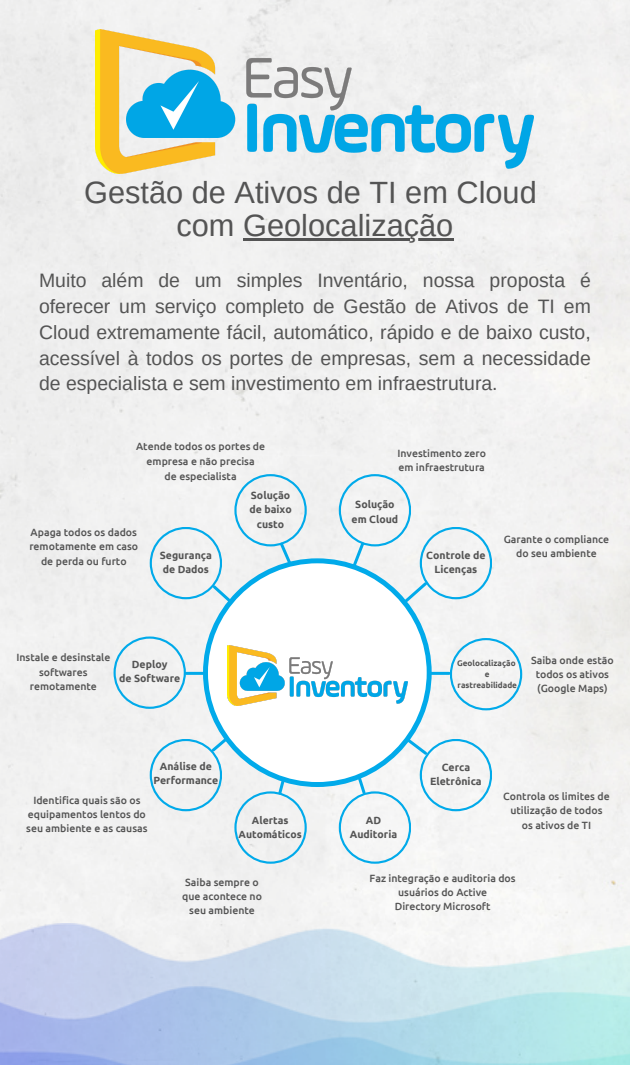
<style>
.page{position:relative;width:630px;height:1065px;background:#fff}
.page>*{position:absolute;margin:0;border:0;box-sizing:border-box;transform-origin:0 0}
.t1{font:30.8px "Arimo";color:#545454}
.t2{font:19.6px/26px "Arimo";color:#545454;text-align:justify}
.t3{font:500 10.4px/14.8px "Ubuntu";color:#545454;text-align:center}
.t4{font:700 10.4px "Ubuntu";color:#545454}
.t5{font:700 8px "Ubuntu";color:#545454}
</style>
<div class="page">
<div style="left:0;top:0;width:630px;height:924px;background:#f1f1f1"></div>
<hr style="left:421px;top:672px;width:28px;height:3px;background:#01aaea">
<hr style="left:186px;top:672px;width:28px;height:3px;background:#01aaea">
<svg style="left:203px;top:558px;width:229px;height:229px"></svg>
<div style="left:208px;top:563px;width:219px;height:219px;background:#fff;border-radius:50%"></div>
<svg style="left:150px;top:474px;width:157px;height:136px"></svg>
<svg style="left:450px;top:638px;width:72px;height:72px"></svg>
<svg style="left:114px;top:637px;width:72px;height:72px"></svg>
<svg style="left:339px;top:732px;width:153px;height:132px"></svg>
<svg style="left:150px;top:735px;width:157px;height:129px"></svg>
<svg style="left:339px;top:474px;width:153px;height:132px"></svg>
<img style="left:96px;top:29px;width:438px;height:144px">
<hr style="left:243px;top:239px;width:210px;height:2px;background:#545454">
<img style="left:227px;top:646px;width:180px;height:60px">
<p class="t1" style="left:84px;top:175px;width:454px">Gestão de Ativos de TI em Cloud</p>
<p class="t1" style="left:177px;top:208px;width:278px">com Geolocalização</p>
<p class="t2" style="left:39px;top:267px;width:553px">Muito além de um simples Inventário, nossa proposta é oferecer um serviço completo de Gestão de Ativos de TI em Cloud extremamente fácil, automático, rápido e de baixo custo, acessível à todos os portes de empresas, sem a necessidade de especialista e sem investimento em infraestrutura.</p>
<p class="t3" style="left:136px;top:439px;width:131px">Atende todos os portes de</p>
<p class="t3" style="left:147px;top:454px;width:110px">empresa e não precisa</p>
<p class="t3" style="left:165px;top:468px;width:74px">de especialista</p>
<p class="t3" style="left:397px;top:446px;width:90px">Investimento zero</p>
<p class="t3" style="left:398px;top:460px;width:88px">em infraestrutura</p>
<p class="t3" style="left:31px;top:524px;width:108px">Apaga todos os dados</p>
<p class="t3" style="left:29px;top:539px;width:110px">remotamente em caso de perda ou furto</p>
<p class="t4" style="left:160px;top:549px;width:54px">Segurança</p>
<p class="t4" style="left:163px;top:564px;width:48px">de Dados</p>
<p class="t4" style="left:251px;top:490px;width:41px">Solução</p>
<p class="t4" style="left:249px;top:504px;width:44px">de baixo</p>
<p class="t4" style="left:257px;top:518px;width:29px">custo</p>
<p class="t4" style="left:355px;top:499px;width:41px">Solução</p>
<p class="t4" style="left:352px;top:513px;width:48px">em Cloud</p>
<p class="t4" style="left:426px;top:549px;width:61px">Controle de</p>
<p class="t4" style="left:435px;top:564px;width:44px">Licenças</p>
<p class="t3" style="left:504px;top:531px;width:107px">Garante o compliance</p>
<p class="t3" style="left:516px;top:545px;width:82px">do seu ambiente</p>
<p class="t3" style="left:16px;top:650px;width:96px">Instale e desinstale softwares remotamente</p>
<p class="t4" style="left:132px;top:658px;width:37px">Deploy</p>
<p class="t4" style="left:119px;top:672px;width:63px">de Software</p>
<p class="t5" style="left:457px;top:659px;width:60px">Geolocalização</p>
<p class="t5" style="left:485px;top:670px;width:6px">e</p>
<p class="t5" style="left:458px;top:681px;width:61px">rastreabilidade</p>
<p class="t3" style="left:531px;top:653px;width:84px">Saiba onde estão</p>
<p class="t3" style="left:536px;top:667px;width:75px">todos os ativos</p>
<p class="t3" style="left:537px;top:681px;width:72px">(Google Maps)</p>
<p class="t4" style="left:160px;top:760px;width:54px">Análise de</p>
<p class="t4" style="left:153px;top:774px;width:66px">Performance</p>
<p class="t4" style="left:442px;top:761px;width:30px">Cerca</p>
<p class="t4" style="left:430px;top:776px;width:53px">Eletrônica</p>
<p class="t3" style="left:33px;top:792px;width:109px">Identifica quais são os</p>
<p class="t3" style="left:28px;top:807px;width:119px">equipamentos lentos do</p>
<p class="t3" style="left:26px;top:821px;width:123px">seu ambiente e as causas</p>
<p class="t4" style="left:252px;top:814px;width:38px">Alertas</p>
<p class="t4" style="left:239px;top:828px;width:65px">Automáticos</p>
<p class="t4" style="left:366px;top:814px;width:17px">AD</p>
<p class="t4" style="left:350px;top:828px;width:49px">Auditoria</p>
<p class="t3" style="left:503px;top:789px;width:108px">Controla os limites de</p>
<p class="t3" style="left:510px;top:803px;width:94px">utilização de todos</p>
<p class="t3" style="left:522px;top:817px;width:71px">os ativos de TI</p>
<p class="t3" style="left:185px;top:874px;width:75px">Saiba sempre o</p>
<p class="t3" style="left:182px;top:889px;width:81px">que acontece no</p>
<p class="t3" style="left:189px;top:903px;width:67px">seu ambiente</p>
<p class="t3" style="left:370px;top:871px;width:148px">Faz integração e auditoria dos</p>
<p class="t3" style="left:398px;top:885px;width:91px">usuários do Active</p>
<p class="t3" style="left:395px;top:899px;width:97px">Directory Microsoft</p>
</div>
